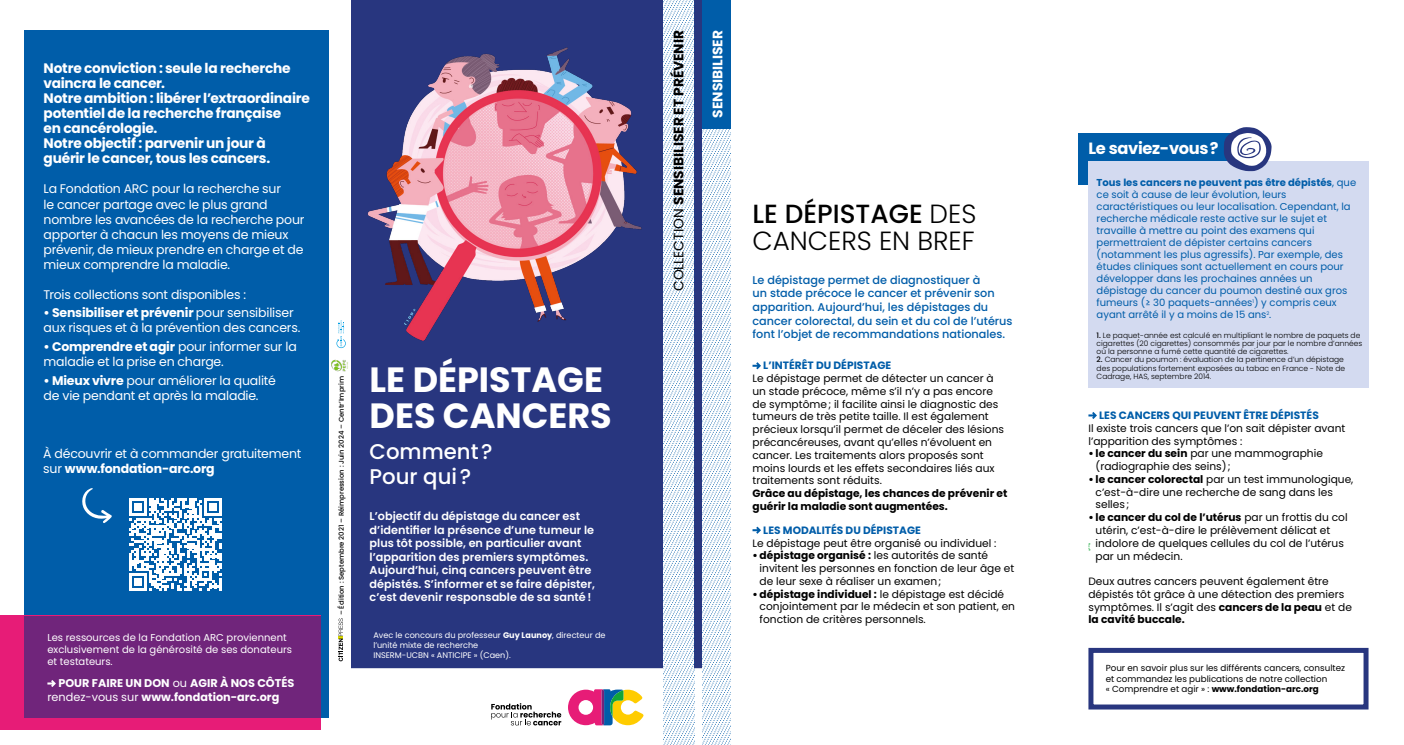
<style>
.page{position:relative;width:1404px;height:745px;background:#fff}
.page>*{position:absolute;margin:0;border:0;box-sizing:border-box;transform-origin:0 0}
.t1{font:700 35px/36.2px "Poppins";color:#fff}
.t2{font:300 26.25px/26.5px "Poppins";color:#000}
.t3{font:500 21.25px/25px "Poppins";color:#fff}
.t4{font:700 16.25px "Poppins";letter-spacing:-.02em;color:#fff}
.t5{font:700 13.75px/15px "Poppins";letter-spacing:-.015em;color:#fff}
.t6{font:700 13.75px "Poppins";color:#000}
.t7{font:12.5px/15px "Poppins";letter-spacing:-.015em;color:#fff}
.t8{font:600 11.25px/13.5px "Poppins";color:#fff}
.t9{font:500 11.25px/13.5px "Poppins";color:#005da9}
.t10{font:700 11.25px/13.5px "Poppins";color:#fff}
.t11{font:10.62px/12.8px "Poppins";color:#000}
.t12{font:700 10.62px "Poppins";color:#005da9}
.t13{font:700 10.62px/12.8px "Poppins";color:#000}
.t14{font:10px/12px "Poppins";color:#005da9}
.t15{font:10px/12px "Poppins";color:#fff}
.t16{font:8.75px/10.5px "Poppins";color:#000}
.t17{font:8.12px/9.8px "Poppins";color:#fff}
.t18{font:300 7.5px/8.1px "Poppins";color:#000}
.t19{font:500 6.88px "Poppins";color:#000}
.s1{font-weight:700}
.s2{font-weight:400}
.s3{font-weight:500}
</style>
<div class="page">
<div style="left:1077px;top:133px;width:155px;height:31px;background:#005da9"></div>
<div style="left:1088px;top:161px;width:280px;height:226px;background:#d3daf0"></div>
<svg style="left:1224px;top:127px;width:47px;height:44px"></svg>
<div style="left:351px;top:0;width:312px;height:667px;background:#28367f"></div>
<img style="left:360px;top:23px;width:287px;height:325px">
<svg style="left:338px;top:618px;width:5px;height:43px"></svg>
<img style="left:331px;top:359px;width:17px;height:13px">
<svg style="left:336px;top:320px;width:10px;height:28px"></svg>
<div style="left:24px;top:30px;width:305px;height:687px;background:#005da9"></div>
<div style="left:0;top:615px;width:321px;height:114px;background:#e71c77"></div>
<div style="left:24px;top:615px;width:297px;height:102px;background:#70257b"></div>
<svg style="left:47px;top:680px;width:9px;height:6px"></svg>
<svg style="left:82px;top:488px;width:30px;height:34px"></svg>
<svg style="left:129px;top:498px;width:93px;height:92px"></svg>
<svg style="left:568px;top:689px;width:75px;height:36px"></svg>
<svg style="left:491px;top:703px;width:70px;height:22px"></svg>
<svg style="left:663px;top:0;width:464px;height:745px"></svg>
<div style="left:1088px;top:647px;width:280px;height:62px;border:5px solid #28367f"></div>
<p class="t5" style="left:44px;top:61px;width:268px">Notre conviction : seule la recherche vaincra le cancer.<br>Notre ambition : libérer l’extraordinaire potentiel de la recherche française<br>en cancérologie.<br>Notre objectif : parvenir un jour à guérir le cancer, tous les cancers.</p>
<p class="t7" style="left:44px;top:181px;width:262px">La Fondation ARC pour la recherche sur<br>le cancer partage avec le plus grand nombre les avancées de la recherche pour apporter à chacun les moyens de mieux prévenir, de mieux prendre en charge et de mieux comprendre la maladie.</p>
<p class="t7" style="left:44px;top:286px;width:204px">Trois collections sont disponibles :</p>
<p class="t7" style="left:44px;top:305px;width:258px"><span class="s1">• Sensibiliser et prévenir</span> pour sensibiliser aux risques et à la prévention des cancers.</p>
<p class="t7" style="left:44px;top:339px;width:255px"><span class="s1">• Comprendre et agir</span> pour informer sur la maladie et la prise en charge.</p>
<p class="t7" style="left:44px;top:372px;width:234px"><span class="s1">• Mieux vivre</span> pour améliorer la qualité de vie pendant et après la maladie.</p>
<p class="t7" style="left:43px;top:445px;width:260px">À découvrir et à commander gratuitement sur <span class="s1">www.fondation-arc.org</span></p>
<p class="t15" style="left:47px;top:631px;width:246px">Les ressources de la Fondation ARC proviennent exclusivement de la générosité de ses donateurs et testateurs.</p>
<p class="t10" style="left:47px;top:676px;width:248px;text-indent:11px">POUR FAIRE UN DON <span class="s2">ou</span> AGIR À NOS CÔTÉS <span class="s2">rendez-vous sur</span> www.fondation-arc.org</p>
<p class="t19" style="left:337px;top:614px;width:240px;rotate:-90deg">– Édition : Septembre 2021 – Réimpression : Juin 2024 – Centr’Imprim</p>
<h1 class="t1" style="left:369px;top:361px;width:244px">LE DÉPISTAGE<br>DES CANCERS</h1>
<h3 class="t3" style="left:369px;top:439px;width:125px">Comment?<br>Pour qui?</h3>
<p class="t8" style="left:369px;top:509px;width:227px">L’objectif du dépistage du cancer est d’identifier la présence d’une tumeur le plus tôt possible, en particulier avant l’apparition des premiers symptômes.<br>Aujourd’hui, cinq cancers peuvent être dépistés. S’informer et se faire dépister, c’est devenir responsable de sa santé!</p>
<p class="t17" style="left:373px;top:630px;width:234px">Avec le concours du professeur <span class="s1">Guy Launoy</span>, directeur de l’unité mixte de recherche<br>INSERM-UCBN « ANTICIPE » (Caen).</p>
<p class="t6" style="left:670px;top:291px;width:262px;rotate:-90deg"><span class="s2">COLLECTION</span> SENSIBILISER ET PRÉVENIR</p>
<p class="t5" style="left:710px;top:117px;width:89px;rotate:-90deg">SENSIBILISER</p>
<h2 class="t2" style="left:752px;top:201px;width:225px"><span class="s3">LE DÉPISTAGE</span> DES<br>CANCERS EN BREF</h2>
<p class="t9" style="left:752px;top:273px;width:261px">Le dépistage permet de diagnostiquer à<br>un stade précoce le cancer et prévenir son apparition. Aujourd’hui, les dépistages du cancer colorectal, du sein et du col de l’utérus font l’objet de recommandations nationales.</p>
<p class="t12" style="left:763px;top:359px;width:129px">L’INTÉRÊT DU DÉPISTAGE</p>
<p class="t11" style="left:752px;top:372px;width:253px">Le dépistage permet de détecter un cancer à un stade précoce, même s’il n’y a pas encore de symptôme; il facilite ainsi le diagnostic des tumeurs de très petite taille. Il est également précieux lorsqu’il permet de déceler des lésions précancéreuses, avant qu’elles n’évoluent en cancer. Les traitements alors proposés sont moins lourds et les effets secondaires liés aux traitements sont réduits.</p>
<p class="t13" style="left:752px;top:486px;width:256px">Grâce au dépistage, les chances de prévenir et guérir la maladie sont augmentées.</p>
<p class="t12" style="left:763px;top:523px;width:159px">LES MODALITÉS DU DÉPISTAGE</p>
<p class="t11" style="left:752px;top:536px;width:245px">Le dépistage peut être organisé ou individuel :</p>
<p class="t11" style="left:759px;top:549px;width:256px;text-indent:-7px"><span class="s1">• dépistage organisé :</span> les autorités de santé invitent les personnes en fonction de leur âge et de leur sexe à réaliser un examen;</p>
<p class="t11" style="left:759px;top:587px;width:257px;text-indent:-7px"><span class="s1">• dépistage individuel :</span> le dépistage est décidé conjointement par le médecin et son patient, en fonction de critères personnels.</p>
<h3 class="t4" style="left:1088px;top:139px;width:132px">Le saviez-vous?</h3>
<p class="t14" style="left:1096px;top:177px;width:261px"><span class="s1">Tous les cancers ne peuvent pas être dépistés</span>, que ce soit à cause de leur évolution, leurs caractéristiques ou leur localisation. Cependant, la recherche médicale reste active sur le sujet et travaille à mettre au point des examens qui permettraient de dépister certains cancers (notamment les plus agressifs). Par exemple, des études cliniques sont actuellement en cours pour développer dans les prochaines années un dépistage du cancer du poumon destiné aux gros fumeurs (≥ 30 paquets-années<sup>1</sup>) y compris ceux ayant arrêté il y a moins de 15 ans<sup>2</sup>.</p>
<p class="t18" style="left:1096px;top:331px;width:267px"><span class="s3">1.</span> Le paquet-année est calculé en multipliant le nombre de paquets de cigarettes (20 cigarettes) consommés par jour par le nombre d’années où la personne a fumé cette quantité de cigarettes.</p>
<p class="t18" style="left:1096px;top:355px;width:250px"><span class="s3">2.</span> Cancer du poumon : évaluation de la pertinence d’un dépistage des populations fortement exposées au tabac en France - Note de<br>Cadrage, HAS, septembre 2014.</p>
<p class="t12" style="left:1099px;top:409px;width:221px">LES CANCERS QUI PEUVENT ÊTRE DÉPISTÉS</p>
<p class="t11" style="left:1088px;top:421px;width:258px">Il existe trois cancers que l’on sait dépister avant l’apparition des symptômes :</p>
<p class="t11" style="left:1095px;top:447px;width:229px;text-indent:-7px"><span class="s1">• le cancer du sein</span> par une mammographie (radiographie des seins) ;</p>
<p class="t11" style="left:1095px;top:472px;width:259px;text-indent:-7px"><span class="s1">• le cancer colorectal</span> par un test immunologique, c’est-à-dire une recherche de sang dans les selles;</p>
<p class="t11" style="left:1095px;top:511px;width:253px;text-indent:-7px"><span class="s1">• le cancer du col de l’utérus</span> par un frottis du col utérin, c’est-à-dire le prélèvement délicat et indolore de quelques cellules du col de l’utérus par un médecin.</p>
<p class="t11" style="left:1088px;top:574px;width:265px">Deux autres cancers peuvent également être dépistés tôt grâce à une détection des premiers symptômes. Il s’agit des <span class="s1">cancers de la peau</span> et de <span class="s1">la cavité buccale.</span></p>
<p class="t16" style="left:1105px;top:662px;width:241px">Pour en savoir plus sur les différents cancers, consultez et commandez les publications de notre collection<br>« Comprendre et agir » : <span class="s1">www.fondation-arc.org</span></p>
</div>
